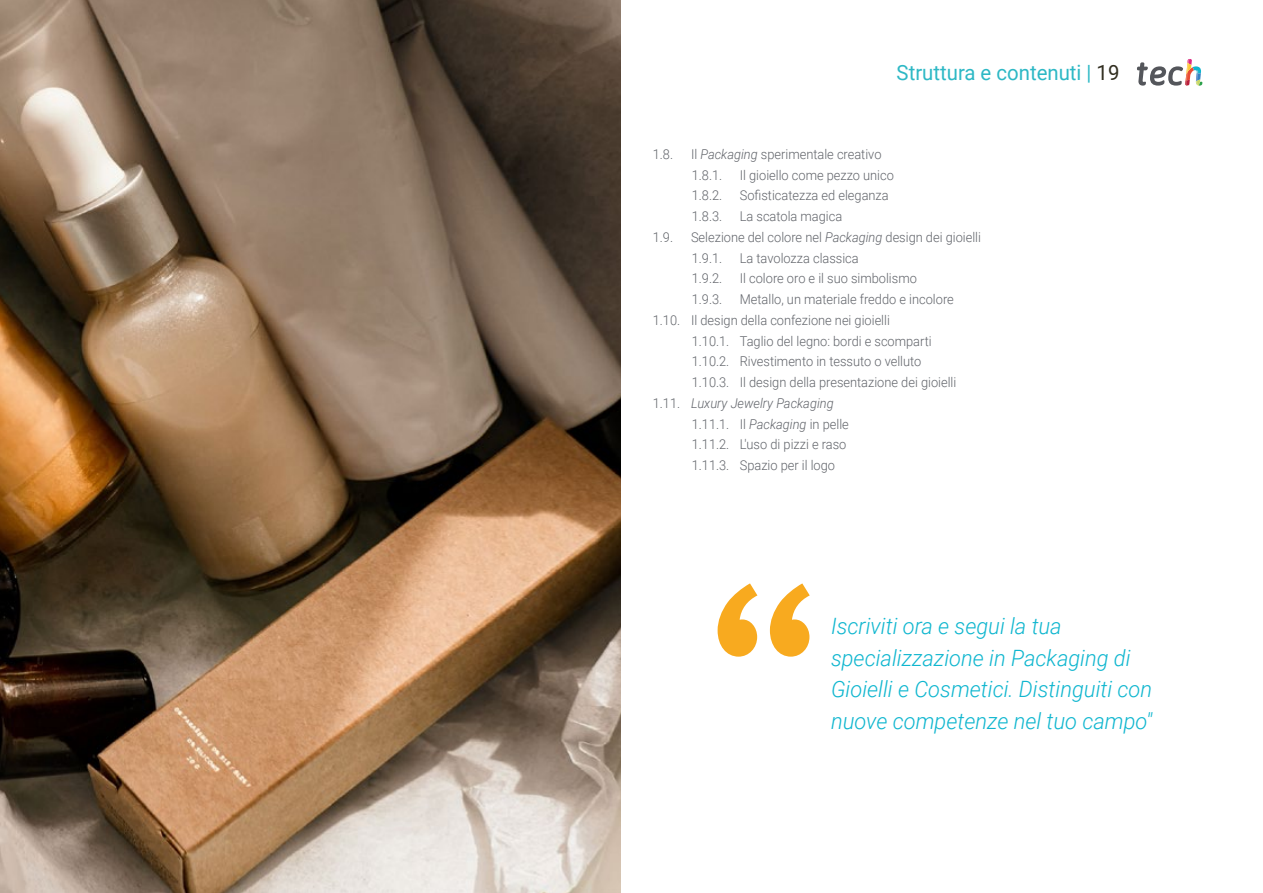
<style>
.page{position:relative;width:1263px;height:893px;background:#fff}
.page>*{position:absolute;margin:0;border:0;box-sizing:border-box;transform-origin:0 0}
.t1{font:italic 300 22.5px/31.5px "Roboto";color:#0fb6cf}
.t2{font:21px "Roboto";color:#2db8c5}
.t3{font:300 13.5px/20.7px "Roboto";color:#61646a;scale:.95 1}
.t4{font:italic 300 13.5px "Roboto";color:#61646a;scale:.95 1}
.s1{color:#312e20}
.s2{font-style:italic}
.s3{font-style:normal}
</style>
<div class="page">
<img style="left:0;top:0;width:621px;height:893px">
<svg style="left:718px;top:583px;width:92px;height:74px"></svg>
<svg style="left:1137px;top:59px;width:65px;height:27px"></svg>
<h2 class="t2" style="left:897px;top:57px;width:224px">Struttura e contenuti | <span class="s1">19</span></h2>
<p class="t3" style="left:653px;top:143px;width:23px">1.8.</p>
<p class="t3" style="left:691px;top:143px;width:202px">Il <span class="s2">Packaging</span> sperimentale creativo<br>1.8.1.</p>
<p class="t3" style="left:740px;top:164px;width:164px">Il gioiello come pezzo unico</p>
<p class="t3" style="left:692px;top:185px;width:34px">1.8.2.</p>
<p class="t3" style="left:740px;top:185px;width:158px">Sofisticatezza ed eleganza</p>
<p class="t3" style="left:692px;top:206px;width:34px">1.8.3.</p>
<p class="t3" style="left:740px;top:206px;width:109px">La scatola magica</p>
<p class="t3" style="left:653px;top:226px;width:23px">1.9.</p>
<p class="t3" style="left:691px;top:226px;width:307px">Selezione del colore nel <span class="s2">Packaging</span> design dei gioielli<br>1.9.1.</p>
<p class="t3" style="left:740px;top:247px;width:127px">La tavolozza classica</p>
<p class="t3" style="left:692px;top:268px;width:34px">1.9.2.</p>
<p class="t3" style="left:740px;top:268px;width:188px">Il colore oro e il suo simbolismo</p>
<p class="t3" style="left:692px;top:289px;width:34px">1.9.3.</p>
<p class="t3" style="left:740px;top:289px;width:227px">Metallo, un materiale freddo e incolore</p>
<p class="t3" style="left:653px;top:309px;width:251px">1.10. Il design della confezione nei gioielli</p>
<p class="t3" style="left:692px;top:330px;width:254px">1.10.1. Taglio del legno: bordi e scomparti</p>
<p class="t3" style="left:692px;top:351px;width:243px">1.10.2. Rivestimento in tessuto o velluto</p>
<p class="t3" style="left:692px;top:372px;width:280px">1.10.3. Il design della presentazione dei gioielli</p>
<p class="t4" style="left:653px;top:394px;width:192px"><span class="s3">1.11.</span> Luxury Jewelry Packaging</p>
<p class="t3" style="left:692px;top:413px;width:167px">1.11.1. Il <span class="s2">Packaging</span> in pelle</p>
<p class="t3" style="left:692px;top:434px;width:164px">1.11.2. L'uso di pizzi e raso</p>
<p class="t3" style="left:692px;top:455px;width:152px">1.11.3. Spazio per il logo</p>
<h1 class="t1" style="left:831px;top:610px;width:323px">Iscriviti ora e segui la tua specializzazione in Packaging di Gioielli e Cosmetici. Distinguiti con nuove competenze nel tuo campo"</h1>
</div>
